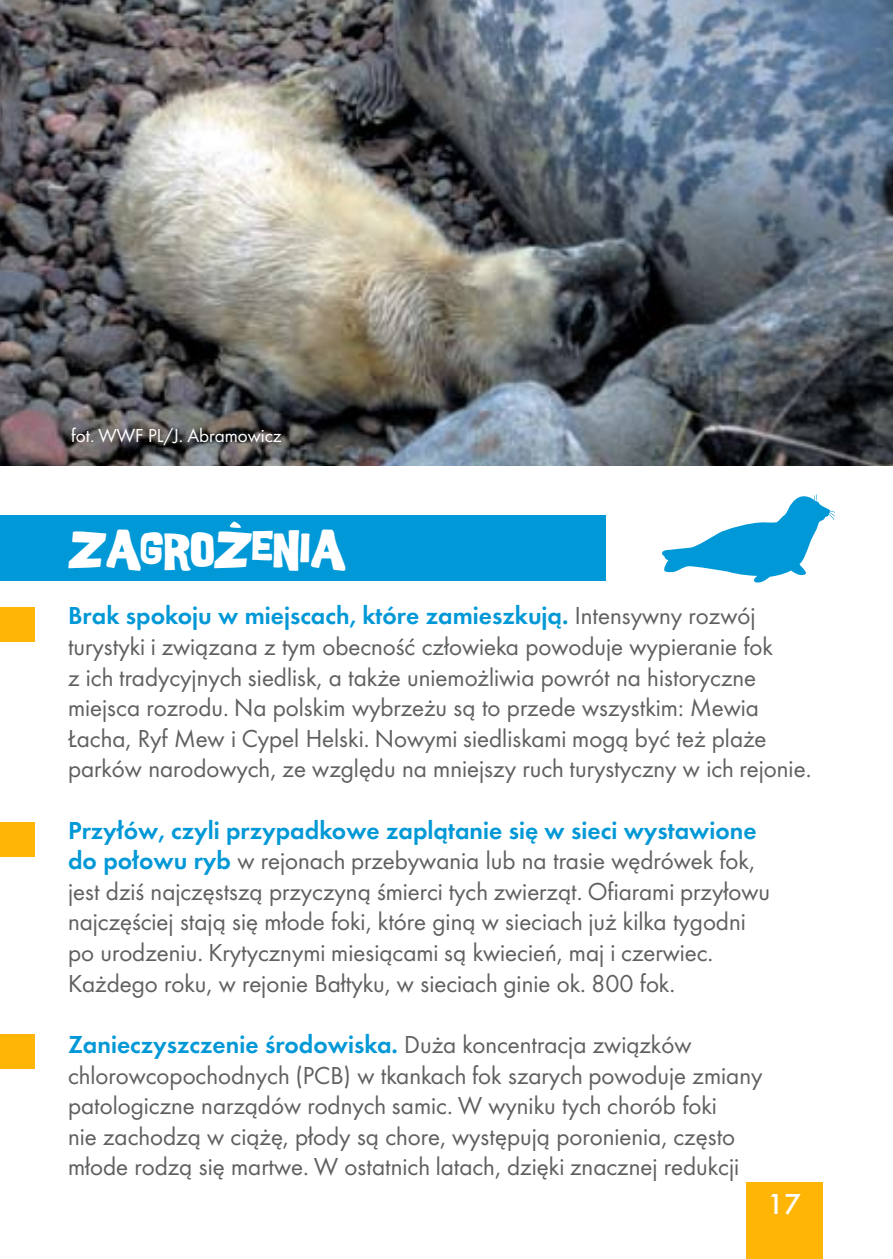
<style>
.page{position:relative;width:893px;height:1259px;background:#fff}
.page>*{position:absolute;margin:0;border:0;box-sizing:border-box;transform-origin:0 0}
.t1{font:42px "Good Girl";color:#fff}
.t2{font:500 30px "Futura TOT";color:#fff}
.t3{font:25.5px/30.6px "Futura TOT Boo";color:#616060}
.t4{font:25.5px "Futura TOT Dem";color:#0098d6}
.t5{font:19.5px "Futura TOT Boo";color:#fff}
.s1{color:#0095c2}
.s2{font-family:"Futura TOT Boo";color:#616060}
.s3{font-family:"Futura TOT Dem";color:#0098d6}
</style>
<div class="page">
<img style="left:0;top:0;width:893px;height:466px">
<div style="left:0;top:515px;width:606px;height:65px;background:#0098d6"></div>
<svg style="left:662px;top:494px;width:172px;height:89px"></svg>
<div style="left:0;top:607px;width:34px;height:34px;background:#ffb506"></div>
<div style="left:0;top:822px;width:34px;height:35px;background:#ffb506"></div>
<div style="left:0;top:1034px;width:34px;height:35px;background:#ffb506"></div>
<svg style="left:230px;top:521px;width:11px;height:7px"></svg>
<div style="left:746px;top:1182px;width:76px;height:77px;background:#ffb506"></div>
<p class="t5" style="left:71px;top:424px;width:212px">fot. WWF PL/J. Abramowicz</p>
<h1 class="t1" style="left:68px;top:529px;width:279px">ZAGROZENIA</h1>
<p class="t4" style="left:68px;top:600px;width:689px">Brak spokoju w miejscach, które zamieszkują<span class="s1">.</span> <span class="s2">Intensywny rozwój</span></p>
<p class="t3" style="left:68px;top:631px;width:745px">turystyki i związana z tym obecność człowieka powoduje wypieranie fok<br>z ich tradycyjnych siedlisk, a także uniemożliwia powrót na historyczne miejsca rozrodu. Na polskim wybrzeżu są to przede wszystkim: Mewia Łacha, Ryf Mew i Cypel Helski. Nowymi siedliskami mogą być też plaże parków narodowych, ze względu na mniejszy ruch turystyczny w ich rejonie.</p>
<p class="t4" style="left:68px;top:815px;width:690px">Przyłów, czyli przypadkowe zaplątanie się w sieci wystawione</p>
<p class="t3" style="left:68px;top:845px;width:703px"><span class="s3">do połowu ryb</span> w rejonach przebywania lub na trasie wędrówek fok, jest dziś najczęstszą przyczyną śmierci tych zwierząt. Ofiarami przyłowu najczęściej stają się młode foki, które giną w sieciach już kilka tygodni po urodzeniu. Krytycznymi miesiącami są kwiecień, maj i czerwiec.<br>Każdego roku, w rejonie Bałtyku, w sieciach ginie ok. 800 fok.</p>
<p class="t4" style="left:68px;top:1029px;width:625px">Zanieczyszczenie środowiska. <span class="s2">Duża koncentracja związków</span></p>
<p class="t3" style="left:68px;top:1059px;width:696px">chlorowcopochodnych (PCB) w tkankach fok szarych powoduje zmiany patologiczne narządów rodnych samic. W wyniku tych chorób foki<br>nie zachodzą w ciążę, płody są chore, występują poronienia, często młode rodzą się martwe. W ostatnich latach, dzięki znacznej redukcji</p>
<p class="t2" style="left:767px;top:1186px;width:36px">17</p>
</div>
